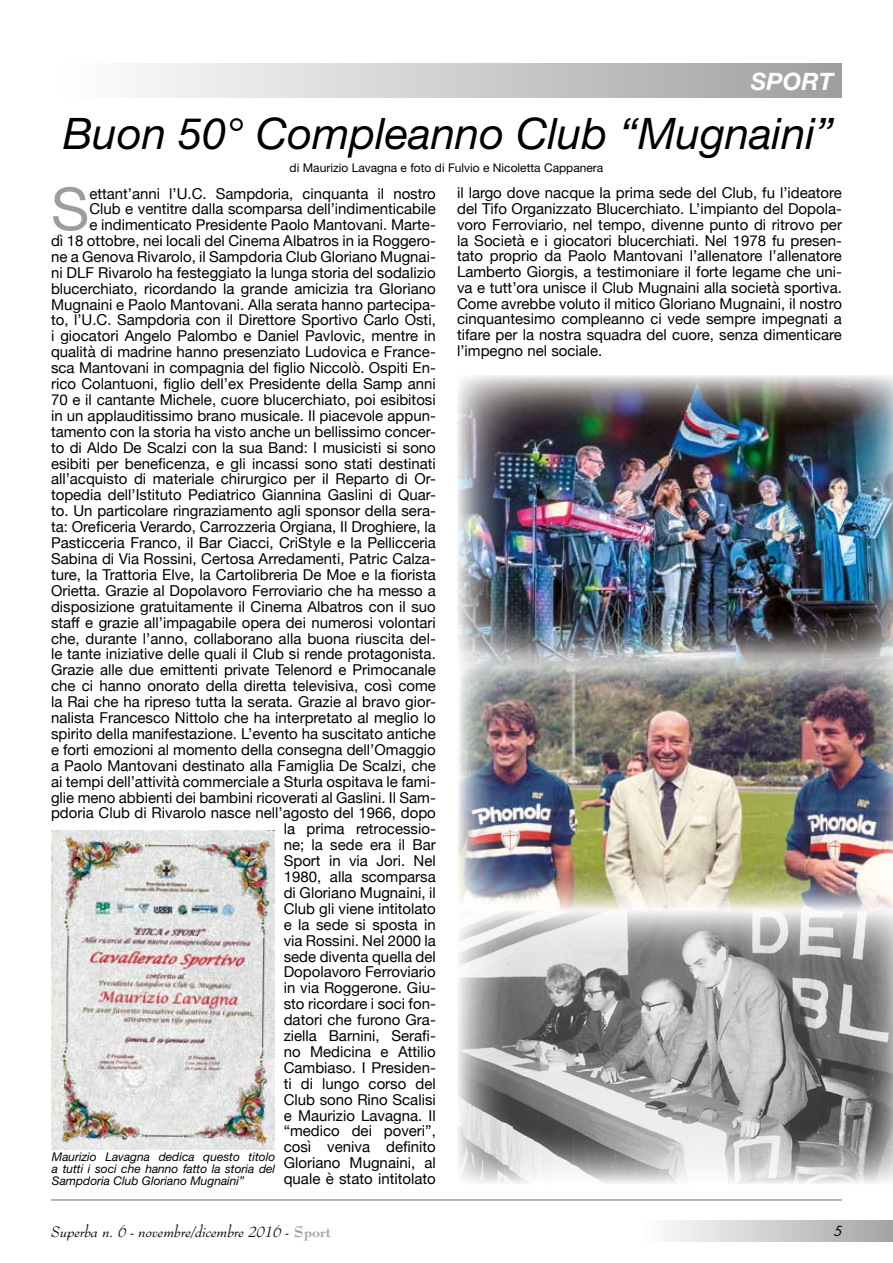
<style>
.page{position:relative;width:893px;height:1263px;background:#fff}
.page>*{position:absolute;margin:0;border:0;box-sizing:border-box;transform-origin:0 0}
.t1{font:59.1px "Helvetica Neue";color:#9d9d9c}
.t2{font:italic 43.5px "Helvetica Neue";color:#000}
.t3{font:italic 700 24px "Helvetica Neue";letter-spacing:.005em;color:#fff}
.t4{font:15px/15.9px "Helvetica Neue";color:#000;text-align:right}
.t5{font:italic 15px "Bernhard Modern BT";color:#000}
.t6{font:italic 13.5px "Futura";color:#000}
.t7{font:italic 12px/12px "Helvetica Neue";color:#000;text-align:justify}
.t8{font:12px "Helvetica Neue";color:#000}
.s1{font-weight:700;font-style:normal;color:#9d9d9c}
</style>
<div class="page">
<div style="left:638px;top:1220px;width:255px;height:22px;background:linear-gradient(to right,#fff,#a5a5a4)"></div>
<hr style="left:51px;top:1199px;width:791px;height:2px;background:#9d9d9c">
<div style="left:51px;top:64px;width:791px;height:34px;background:linear-gradient(to right,#fff,#9f9f9f)"></div>
<img style="left:457px;top:667px;width:436px;height:517px">
<img style="left:457px;top:375px;width:436px;height:292px">
<img style="left:51px;top:830px;width:223px;height:319px">
<h3 class="t3" style="left:751px;top:67px;width:84px">SPORT</h3>
<h2 class="t2" style="left:63px;top:107px;width:772px">Buon 50° Compleanno Club “Mugnaini”</h2>
<h1 class="t1" style="left:51px;top:166px;width:40px">S</h1>
<p class="t8" style="left:290px;top:160px;width:315px">di Maurizio Lavagna e foto di Fulvio e Nicoletta Cappanera</p>
<p class="t4" style="left:51px;top:186px;width:386px">ettant’anni l’U.C. Sampdoria, cinquanta il nostro<br>Club e ventitre dalla scomparsa dell’indimenticabile<br>e indimenticato Presidente Paolo Mantovani. Marte-<br>dì 18 ottobre, nei locali del Cinema Albatros in ia Roggero&shy;ne a Genova Rivarolo, il Sampdoria Club Gloriano Mugnai&shy;ni DLF Rivarolo ha festeggiato la lunga storia del sodalizio blucerchiato, ricordando la grande amicizia tra Gloriano Mugnaini e Paolo Mantovani. Alla serata hanno partecipa&shy;to, l’U.C. Sampdoria con il Direttore Sportivo Carlo Osti, i giocatori Angelo Palombo e Daniel Pavlovic, mentre in qualità di madrine hanno presenziato Ludovica e France&shy;sca Mantovani in compagnia del figlio Niccolò. Ospiti En&shy;rico Colantuoni, figlio dell’ex Presidente della Samp anni 70 e il cantante Michele, cuore blucerchiato, poi esibitosi in un applauditissimo brano musicale. Il piacevole appun&shy;tamento con la storia ha visto anche un bellissimo concer&shy;to di Aldo De Scalzi con la sua Band: I musicisti si sono esibiti per beneficenza, e gli incassi sono stati destinati all’acquisto di materiale chirurgico per il Reparto di Or&shy;topedia dell’Istituto Pediatrico Giannina Gaslini di Quar&shy;to. Un particolare ringraziamento agli sponsor della sera&shy;ta: Oreficeria Verardo, Carrozzeria Orgiana, Il Droghiere, la Pasticceria Franco, il Bar Ciacci, CriStyle e la Pellicceria Sabina di Via Rossini, Certosa Arredamenti, Patric Calza&shy;ture, la Trattoria Elve, la Cartolibreria De Moe e la fiorista Orietta. Grazie al Dopolavoro Ferroviario che ha messo a disposizione gratuitamente il Cinema Albatros con il suo staff e grazie all’impagabile opera dei numerosi volontari che, durante l’anno, collaborano alla buona riuscita del&shy;le tante iniziative delle quali il Club si rende protagonista.<br>Grazie alle due emittenti private Telenord e Primocanale che ci hanno onorato della diretta televisiva, così come la Rai che ha ripreso tutta la serata. Grazie al bravo gior&shy;nalista Francesco Nittolo che ha interpretato al meglio lo spirito della manifestazione. L’evento ha suscitato antiche e forti emozioni al momento della consegna dell’Omaggio a Paolo Mantovani destinato alla Famiglia De Scalzi, che ai tempi dell’attività commerciale a Sturla ospitava le fami&shy;glie meno abbienti dei bambini ricoverati al Gaslini. Il Sam&shy;pdoria Club di Rivarolo nasce nell’agosto del 1966, dopo la prima retrocessio-<br>ne; la sede era il Bar<br>Sport in via Jori. Nel<br>1980, alla scomparsa<br>di Gloriano Mugnaini, il<br>Club gli viene intitolato<br>e la sede si sposta in<br>via Rossini. Nel 2000 la<br>sede diventa quella del<br>Dopolavoro Ferroviario<br>in via Roggerone. Giu-<br>sto ricordare i soci fon-<br>datori che furono Gra-<br>ziella Barnini, Serafi-<br>no Medicina e Attilio<br>Cambiaso. I Presiden-<br>ti di lungo corso del<br>Club sono Rino Scalisi<br>e Maurizio Lavagna. Il<br>“medico dei poveri”,<br>così veniva definito<br>Gloriano Mugnaini, al<br>quale è stato intitolato</p>
<p class="t4" style="left:457px;top:186px;width:386px;text-align:justify">il largo dove nacque la prima sede del Club, fu l’ideatore del Tifo Organizzato Blucerchiato. L’impianto del Dopola&shy;voro Ferroviario, nel tempo, divenne punto di ritrovo per la Società e i giocatori blucerchiati. Nel 1978 fu presen&shy;tato proprio da Paolo Mantovani l’allenatore l’allenatore Lamberto Giorgis, a testimoniare il forte legame che uni&shy;va e tutt’ora unisce il Club Mugnaini alla società sportiva.<br>Come avrebbe voluto il mitico Gloriano Mugnaini, il nostro cinquantesimo compleanno ci vede sempre impegnati a tifare per la nostra squadra del cuore, senza dimenticare l’impegno nel sociale.</p>
<p class="t7" style="left:52px;top:1150px;width:225px">Maurizio Lavagna dedica questo titolo a tutti i soci che hanno fatto la storia del Sampdoria Club Gloriano Mugnaini”</p>
<p class="t5" style="left:51px;top:1222px;width:282px">Superba n. 6 - novembre/dicembre 2016 - <span class="s1">Sport</span></p>
<p class="t6" style="left:834px;top:1223px;width:10px">5</p>
</div>
